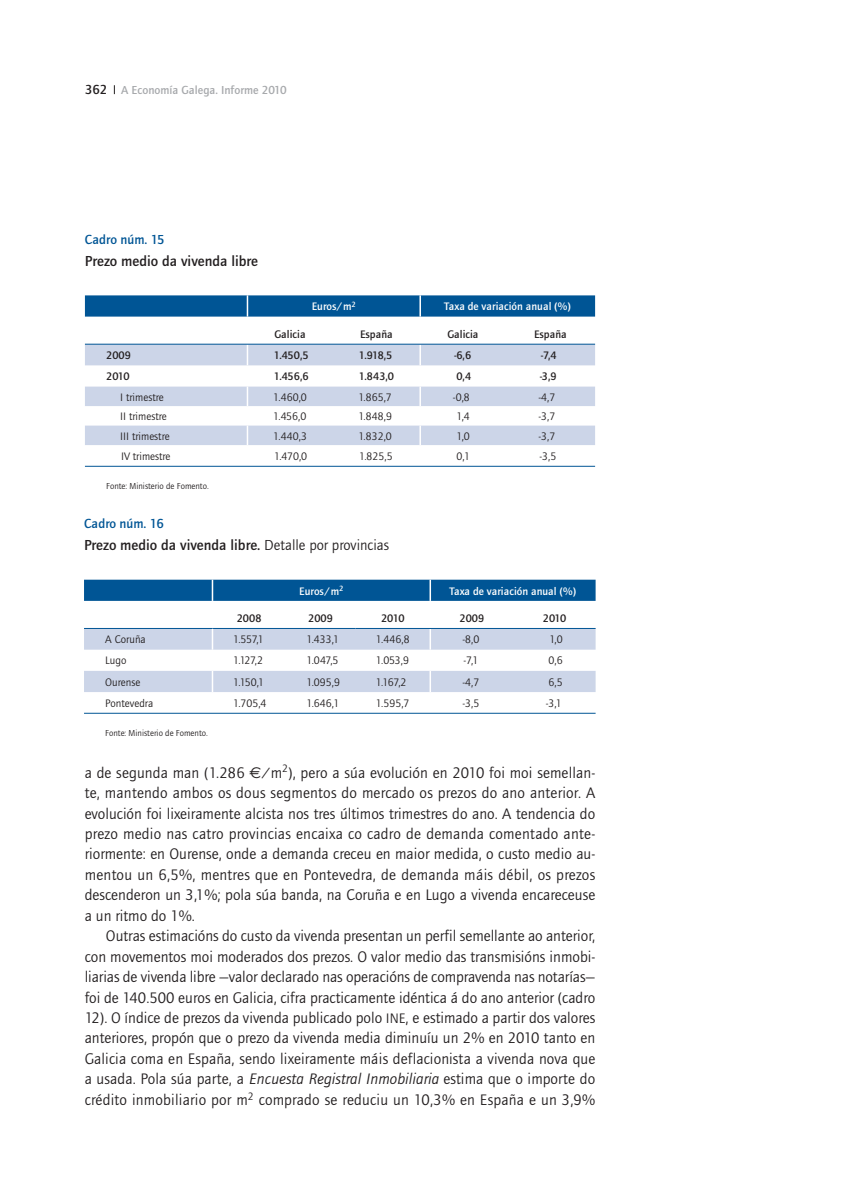
<style>
.page{position:relative;width:851px;height:1191px;background:#fff}
.page>*{position:absolute;margin:0;border:0;box-sizing:border-box;transform-origin:0 0}
.t1{font:15.75px/20.4px "Foundry Journal";color:#231f20;text-align:justify}
.t2{font:500 15px "Foundry Journal";color:#231f20}
.t3{font:500 13.5px "Foundry Journal";color:#005595}
.t4{font:500 12px "Foundry Journal";color:#a7a9ac}
.t5{font:11.25px "Foundry Journal";color:#231f20}
.t6{font:500 11.25px "Foundry Journal";color:#231f20}
.t7{font:500 11.25px "Foundry Journal";color:#fff}
.t8{font:9px "Foundry Journal";color:#231f20}
.s1{font-size:13.5px;color:#231f20}
.s2{font-weight:400}
.s3{font-family:"Euro Sans Std"}
.s4{font-size:14.25px}
.s5{font-style:italic}
</style>
<div class="page">
<svg style="left:85px;top:345px;width:510px;height:100px;fill:#ccd5e8"></svg>
<div style="left:85px;top:295px;width:510px;height:21px;background:#005595"></div>
<hr style="left:419px;top:295px;width:2px;height:21px;background:#fff">
<hr style="left:419px;top:344px;width:2px;height:21px;background:#fff">
<svg style="left:247px;top:345px;width:1px;height:20px"></svg>
<hr style="left:85px;top:344px;width:510px;height:1px;background:#005595">
<hr style="left:85px;top:466px;width:510px;height:1px;background:#005595">
<svg style="left:247px;top:425px;width:1px;height:20px"></svg>
<hr style="left:419px;top:425px;width:2px;height:20px;background:#fff">
<hr style="left:419px;top:386px;width:2px;height:20px;background:#fff">
<svg style="left:247px;top:386px;width:1px;height:20px"></svg>
<svg style="left:84px;top:579px;width:511px;height:22px;background:#095b99"></svg>
<hr style="left:84px;top:713px;width:511px;height:1px;background:#005595">
<svg style="left:84px;top:628px;width:511px;height:64px"></svg>
<hr style="left:429px;top:629px;width:2px;height:20px;background:#fff">
<hr style="left:429px;top:671px;width:2px;height:21px;background:#fff">
<hr style="left:355px;top:628px;width:240px;height:1px;background:#005595">
<hr style="left:429px;top:579px;width:2px;height:22px;background:#fff">
<hr style="left:84px;top:628px;width:128px;height:1px;background:#005595">
<p class="t4" style="left:85px;top:84px;width:203px"><span class="s1">362</span> A Economía Galega. Informe 2010</p>
<p class="t3" style="left:85px;top:233px;width:81px">Cadro núm. 15</p>
<p class="t2" style="left:85px;top:253px;width:175px">Prezo medio da vivenda libre</p>
<p class="t7" style="left:311px;top:301px;width:46px">Euros/m<sup>2</sup></p>
<p class="t7" style="left:444px;top:301px;width:128px">Taxa de variación anual (%)</p>
<p class="t6" style="left:274px;top:328px;width:33px">Galicia</p>
<p class="t6" style="left:360px;top:328px;width:34px">España</p>
<p class="t6" style="left:447px;top:328px;width:33px">Galicia</p>
<p class="t6" style="left:534px;top:328px;width:34px">España</p>
<p class="t6" style="left:106px;top:350px;width:26px">2009</p>
<p class="t6" style="left:274px;top:350px;width:36px">1.450,5</p>
<p class="t6" style="left:359px;top:350px;width:35px">1.918,5</p>
<p class="t6" style="left:454px;top:350px;width:18px">-6,6</p>
<p class="t6" style="left:541px;top:350px;width:17px">-7,4</p>
<p class="t6" style="left:106px;top:371px;width:25px">2010</p>
<p class="t6" style="left:274px;top:371px;width:36px">1.456,6</p>
<p class="t6" style="left:359px;top:371px;width:37px">1.843,0</p>
<p class="t6" style="left:456px;top:371px;width:16px">0,4</p>
<p class="t6" style="left:539px;top:371px;width:18px">-3,9</p>
<p class="t5" style="left:120px;top:391px;width:45px">I trimestre</p>
<p class="t5" style="left:273px;top:391px;width:35px">1.460,0</p>
<p class="t5" style="left:358px;top:391px;width:35px">1.865,7</p>
<p class="t5" style="left:453px;top:391px;width:18px">-0,8</p>
<p class="t5" style="left:538px;top:391px;width:18px">-4,7</p>
<p class="t5" style="left:120px;top:411px;width:48px">II trimestre</p>
<p class="t5" style="left:273px;top:411px;width:35px">1.456,0</p>
<p class="t5" style="left:358px;top:411px;width:35px">1.848,9</p>
<p class="t5" style="left:456px;top:411px;width:15px">1,4</p>
<p class="t5" style="left:538px;top:411px;width:18px">-3,7</p>
<p class="t5" style="left:120px;top:430px;width:51px">III trimestre</p>
<p class="t5" style="left:273px;top:430px;width:35px">1.440,3</p>
<p class="t5" style="left:358px;top:430px;width:35px">1.832,0</p>
<p class="t5" style="left:456px;top:430px;width:15px">1,0</p>
<p class="t5" style="left:538px;top:430px;width:18px">-3,7</p>
<p class="t5" style="left:121px;top:450px;width:51px">IV trimestre</p>
<p class="t5" style="left:274px;top:450px;width:35px">1.470,0</p>
<p class="t5" style="left:359px;top:450px;width:35px">1.825,5</p>
<p class="t5" style="left:456px;top:450px;width:15px">0,1</p>
<p class="t5" style="left:539px;top:450px;width:18px">-3,5</p>
<p class="t8" style="left:106px;top:481px;width:104px">Fonte: Ministerio de Fomento.</p>
<p class="t3" style="left:84px;top:517px;width:81px">Cadro núm. 16</p>
<p class="t2" style="left:84px;top:537px;width:306px">Prezo medio da vivenda libre. <span class="s2">Detalle por provincias</span></p>
<p class="t7" style="left:299px;top:585px;width:46px">Euros/m<sup>2</sup></p>
<p class="t7" style="left:449px;top:585px;width:128px">Taxa de variación anual (%)</p>
<p class="t6" style="left:237px;top:613px;width:26px">2008</p>
<p class="t6" style="left:308px;top:613px;width:26px">2009</p>
<p class="t6" style="left:381px;top:613px;width:25px">2010</p>
<p class="t6" style="left:459px;top:613px;width:26px">2009</p>
<p class="t6" style="left:543px;top:613px;width:25px">2010</p>
<p class="t5" style="left:105px;top:634px;width:42px">A Coruña</p>
<p class="t5" style="left:233px;top:634px;width:32px">1.557,1</p>
<p class="t5" style="left:306px;top:634px;width:34px">1.433,1</p>
<p class="t5" style="left:376px;top:634px;width:35px">1.446,8</p>
<p class="t5" style="left:462px;top:634px;width:18px">-8,0</p>
<p class="t5" style="left:549px;top:634px;width:15px">1,0</p>
<p class="t5" style="left:105px;top:655px;width:23px">Lugo</p>
<p class="t5" style="left:233px;top:655px;width:32px">1.127,2</p>
<p class="t5" style="left:306px;top:655px;width:34px">1.047,5</p>
<p class="t5" style="left:376px;top:655px;width:35px">1.053,9</p>
<p class="t5" style="left:463px;top:655px;width:17px">-7,1</p>
<p class="t5" style="left:548px;top:655px;width:16px">0,6</p>
<p class="t5" style="left:105px;top:676px;width:37px">Ourense</p>
<p class="t5" style="left:233px;top:676px;width:33px">1.150,1</p>
<p class="t5" style="left:306px;top:676px;width:35px">1.095,9</p>
<p class="t5" style="left:376px;top:676px;width:32px">1.167,2</p>
<p class="t5" style="left:462px;top:676px;width:18px">-4,7</p>
<p class="t5" style="left:548px;top:676px;width:16px">6,5</p>
<p class="t5" style="left:105px;top:697px;width:49px">Pontevedra</p>
<p class="t5" style="left:233px;top:697px;width:35px">1.705,4</p>
<p class="t5" style="left:306px;top:697px;width:34px">1.646,1</p>
<p class="t5" style="left:376px;top:697px;width:35px">1.595,7</p>
<p class="t5" style="left:462px;top:697px;width:18px">-3,5</p>
<p class="t5" style="left:545px;top:697px;width:18px">-3,1</p>
<p class="t8" style="left:105px;top:728px;width:104px">Fonte: Ministerio de Fomento.</p>
<p class="t1" style="left:85px;top:763px;width:512px">a de segunda man (1.286 <span class="s3">€</span>/m<sup>2</sup>), pero a súa evolución en 2010 foi moi semellan&shy;te, mantendo ambos os dous segmentos do mercado os prezos do ano anterior. A evolución foi lixeiramente alcista nos tres últimos trimestres do ano. A tendencia do prezo medio nas catro provincias encaixa co cadro de demanda comentado ante&shy;riormente: en Ourense, onde a demanda creceu en maior medida, o custo medio au&shy;mentou un 6,5%, mentres que en Pontevedra, de demanda máis débil, os prezos descenderon un 3,1%; pola súa banda, na Coruña e en Lugo a vivenda encareceuse a un ritmo do 1%.</p>
<p class="t1" style="left:85px;top:927px;width:512px;text-indent:21px">Outras estimacións do custo da vivenda presentan un perfil semellante ao anterior, con movementos moi moderados dos prezos. O valor medio das transmisións inmobi&shy;liarias de vivenda libre —valor declarado nas operacións de compravenda nas notarías— foi de 140.500 euros en Galicia, cifra practicamente idéntica á do ano anterior (cadro 12). O índice de prezos da vivenda publicado polo <span class="s4">INE</span>, e estimado a partir dos valores anteriores, propón que o prezo da vivenda media diminuíu un 2% en 2010 tanto en Galicia coma en España, sendo lixeiramente máis deflacionista a vivenda nova que a usada. Pola súa parte, a <span class="s5">Encuesta Registral Inmobiliaria</span> estima que o importe do crédito inmobiliario por m<sup>2</sup> comprado se reduciu un 10,3% en España e un 3,9%</p>
</div>
